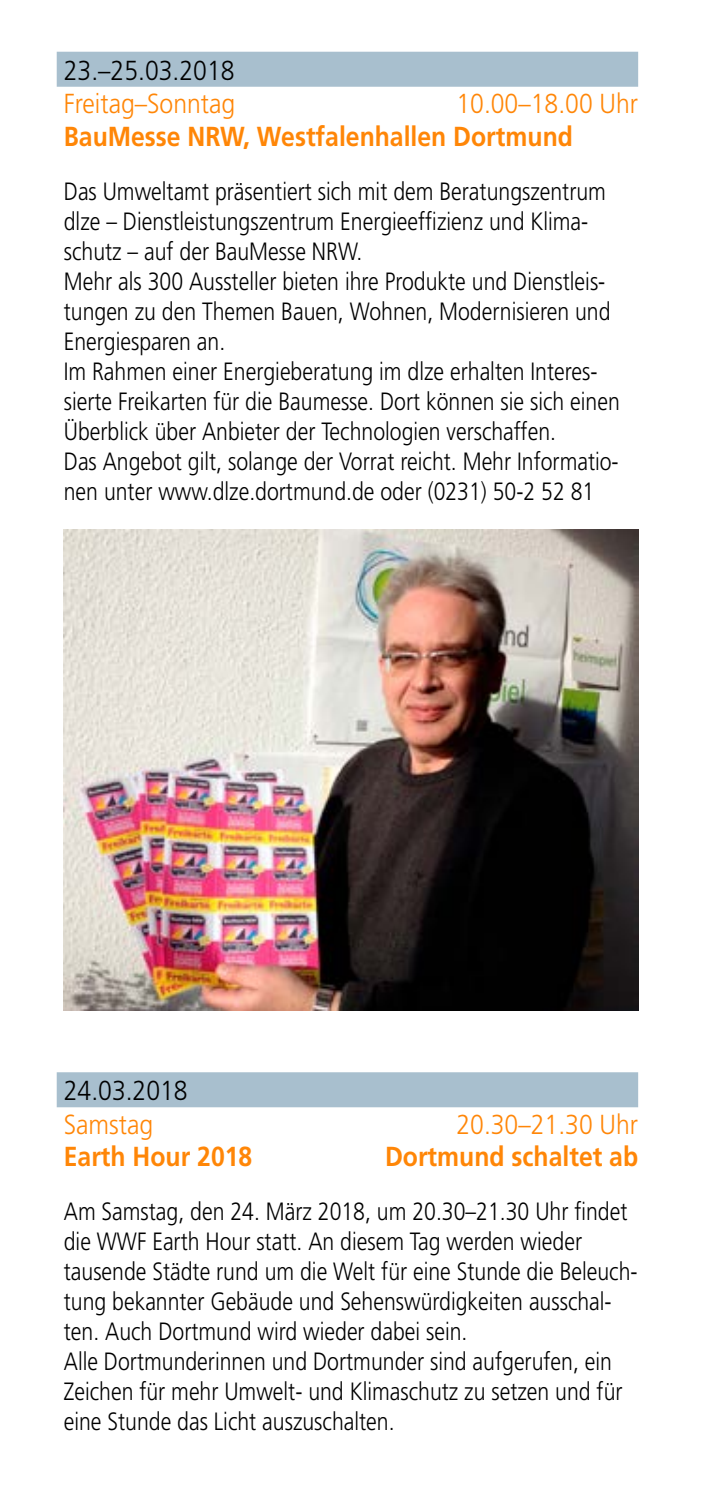
<style>
.page{position:relative;width:702px;height:1489px;background:#fff}
.page>*{position:absolute;margin:0;border:0;box-sizing:border-box;transform-origin:0 0}
.t1{font:700 27.5px "Frutiger LT";color:#ff8607;scale:.9 1}
.t2{font:300 27.5px "Frutiger LT";color:#ff8607;scale:.9 1}
.t3{font:300 27.5px "Frutiger LT";color:#000;scale:.9 1}
.t4{font:300 25px/30px "Frutiger LT";color:#000;scale:.85 1}
</style>
<div class="page">
<div style="left:57px;top:52px;width:581px;height:35px;background:#a8bfce"></div>
<img style="left:64px;top:530px;width:574px;height:480px">
<div style="left:57px;top:1072px;width:581px;height:35px;background:#a8bfce"></div>
<p class="t3" style="left:64px;top:54px;width:191px">23.–25.03.2018</p>
<p class="t2" style="left:64px;top:88px;width:192px">Freitag–Sonntag</p>
<p class="t2" style="left:456px;top:88px;width:203px">10.00–18.00 Uhr</p>
<p class="t1" style="left:64px;top:120px;width:567px">BauMesse NRW, Westfalenhallen Dortmund</p>
<p class="t4" style="left:64px;top:176px;width:655px">Das Umweltamt präsentiert sich mit dem Beratungszentrum dlze – Dienstleistungszentrum Energieeffizienz und Klima&shy;schutz – auf der BauMesse NRW.<br>Mehr als 300 Aussteller bieten ihre Produkte und Dienstleis&shy;tungen zu den Themen Bauen, Wohnen, Modernisieren und Energiesparen an.<br>Im Rahmen einer Energieberatung im dlze erhalten Interes&shy;sierte Freikarten für die Baumesse. Dort können sie sich einen Überblick über Anbieter der Technologien verschaffen.<br>Das Angebot gilt, solange der Vorrat reicht. Mehr Informatio&shy;nen unter www.dlze.dortmund.de oder (0231) 50-2 52 81</p>
<p class="t3" style="left:64px;top:1074px;width:139px">24.03.2018</p>
<p class="t2" style="left:64px;top:1108px;width:101px">Samstag</p>
<p class="t2" style="left:456px;top:1108px;width:203px">20.30–21.30 Uhr</p>
<p class="t1" style="left:64px;top:1140px;width:211px">Earth Hour 2018</p>
<p class="t1" style="left:385px;top:1140px;width:283px">Dortmund schaltet ab</p>
<p class="t4" style="left:64px;top:1196px;width:676px">Am Samstag, den 24. März 2018, um 20.30–21.30 Uhr findet die WWF Earth Hour statt. An diesem Tag werden wieder tausende Städte rund um die Welt für eine Stunde die Beleuch&shy;tung bekannter Gebäude und Sehenswürdigkeiten ausschal&shy;ten. Auch Dortmund wird wieder dabei sein.<br>Alle Dortmunderinnen und Dortmunder sind aufgerufen, ein Zeichen für mehr Umwelt- und Klimaschutz zu setzen und für eine Stunde das Licht auszuschalten.</p>
</div>
